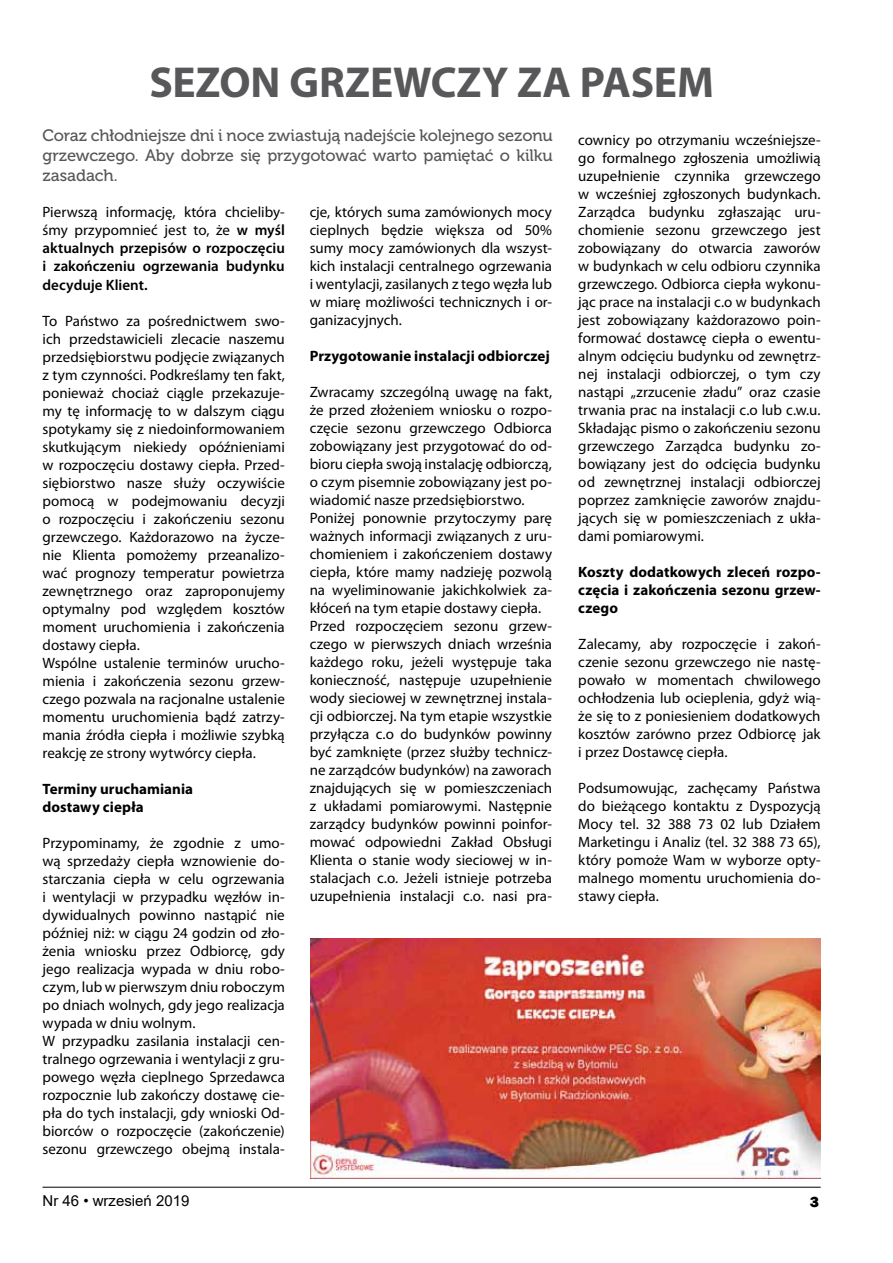
<style>
.page{position:relative;width:893px;height:1263px;background:#fff}
.page>*{position:absolute;margin:0;border:0;box-sizing:border-box;transform-origin:0 0}
.t1{font:700 43.5px "Myriad Pro";letter-spacing:-.005em;color:#58585a}
.t2{font:16.5px/19.8px "Museo 500";letter-spacing:-.015em;color:#58585a;text-align:justify}
.t3{font:15px/18px "Myriad Pro";color:#000;text-align:justify}
.t4{font:600 15px/18px "Myriad Pro";color:#000;text-align:justify}
.t5{font:700 15px/18px "Myriad Pro";letter-spacing:.005em;color:#000}
.t6{font:15px "Arial";color:#000}
.t7{font:800 15px "Frankfurt Gothic";color:#000}
.s1{font-weight:400}
</style>
<div class="page">
<hr style="left:43px;top:1187px;width:778px;height:1px;background:#000">
<img style="left:310px;top:938px;width:510px;height:240px">
<h1 class="t1" style="left:149px;top:54px;width:562px">Sezon grzewczy za pasem</h1>
<p class="t2" style="left:43px;top:126px;width:512px">Coraz chłodniejsze dni i noce zwiastują nadejście kolejnego sezonu grzewczego. Aby dobrze się przygotować warto pamiętać o kilku zasadach.</p>
<p class="t4" style="left:43px;top:203px;width:244px"><span class="s1">Pierwszą informację, która chcieliby&shy;śmy przypomnieć jest to, że</span> w myśl aktualnych przepisów o rozpoczęciu i zakończeniu ogrzewania budynku decyduje Klient.</p>
<p class="t3" style="left:43px;top:311px;width:244px;text-align:left">To Państwo za pośrednictwem swo&shy;ich przedstawicieli zlecacie naszemu przedsiębiorstwu podjęcie związanych z tym czynności. Podkreślamy ten fakt, ponieważ chociaż ciągle przekazuje&shy;my tę informację to w dalszym ciągu spotykamy się z niedoinformowaniem skutkującym niekiedy opóźnieniami w rozpoczęciu dostawy ciepła. Przed&shy;siębiorstwo nasze służy oczywiście pomocą w podejmowaniu decyzji o rozpoczęciu i zakończeniu sezonu grzewczego. Każdorazowo na życze&shy;nie Klienta pomożemy przeanalizo&shy;wać prognozy temperatur powietrza zewnętrznego oraz zaproponujemy optymalny pod względem kosztów moment uruchomienia i zakończenia dostawy ciepła.<br>Wspólne ustalenie terminów urucho&shy;mienia i zakończenia sezonu grzew&shy;czego pozwala na racjonalne ustalenie momentu uruchomienia bądź zatrzy&shy;mania źródła ciepła i możliwie szybką reakcję ze strony wytwórcy ciepła.</p>
<p class="t5" style="left:43px;top:779px;width:152px">Terminy uruchamiania dostawy ciepła</p>
<p class="t3" style="left:43px;top:833px;width:244px;text-align:left">Przypominamy, że zgodnie z umo&shy;wą sprzedaży ciepła wznowienie do&shy;starczania ciepła w celu ogrzewania i wentylacji w przypadku węzłów in&shy;dywidualnych powinno nastąpić nie później niż: w ciągu 24 godzin od zło&shy;żenia wniosku przez Odbiorcę, gdy jego realizacja wypada w dniu robo&shy;czym, lub w pierwszym dniu roboczym po dniach wolnych, gdy jego realizacja wypada w dniu wolnym.<br>W przypadku zasilania instalacji cen&shy;tralnego ogrzewania i wentylacji z gru&shy;powego węzła cieplnego Sprzedawca rozpocznie lub zakończy dostawę cie&shy;pła do tych instalacji, gdy wnioski Od&shy;biorców o rozpoczęcie (zakończenie) sezonu grzewczego obejmą instala-</p>
<p class="t3" style="left:310px;top:202px;width:244px">cje, których suma zamówionych mocy cieplnych będzie większa od 50% sumy mocy zamówionych dla wszyst&shy;kich instalacji centralnego ogrzewania i wentylacji, zasilanych z tego węzła lub w miarę możliwości technicznych i or&shy;ganizacyjnych.</p>
<p class="t5" style="left:310px;top:346px;width:242px">Przygotowanie instalacji odbiorczej</p>
<p class="t3" style="left:310px;top:382px;width:244px;text-align:left">Zwracamy szczególną uwagę na fakt, że przed złożeniem wniosku o rozpo&shy;częcie sezonu grzewczego Odbiorca zobowiązany jest przygotować do od&shy;bioru ciepła swoją instalację odbiorczą, o czym pisemnie zobowiązany jest po&shy;wiadomić nasze przedsiębiorstwo.<br>Poniżej ponownie przytoczymy parę ważnych informacji związanych z uru&shy;chomieniem i zakończeniem dostawy ciepła, które mamy nadzieję pozwolą na wyeliminowanie jakichkolwiek za&shy;kłóceń na tym etapie dostawy ciepła.<br>Przed rozpoczęciem sezonu grzew&shy;czego w pierwszych dniach września każdego roku, jeżeli występuje taka konieczność, następuje uzupełnienie wody sieciowej w zewnętrznej instala&shy;cji odbiorczej. Na tym etapie wszystkie przyłącza c.o do budynków powinny być zamknięte (przez służby technicz&shy;ne zarządców budynków) na zaworach znajdujących się w pomieszczeniach z układami pomiarowymi. Następnie zarządcy budynków powinni poinfor&shy;mować odpowiedni Zakład Obsługi Klienta o stanie wody sieciowej w in&shy;stalacjach c.o. Jeżeli istnieje potrzeba uzupełnienia instalacji c.o. nasi pra-</p>
<p class="t3" style="left:578px;top:131px;width:244px">cownicy po otrzymaniu wcześniejsze&shy;go formalnego zgłoszenia umożliwią uzupełnienie czynnika grzewczego w wcześniej zgłoszonych budynkach.<br>Zarządca budynku zgłaszając uru&shy;chomienie sezonu grzewczego jest zobowiązany do otwarcia zaworów w budynkach w celu odbioru czynnika grzewczego. Odbiorca ciepła wykonu&shy;jąc prace na instalacji c.o w budynkach jest zobowiązany każdorazowo poin&shy;formować dostawcę ciepła o ewentu&shy;alnym odcięciu budynku od zewnętrz&shy;nej instalacji odbiorczej, o tym czy nastąpi „zrzucenie zładu” oraz czasie trwania prac na instalacji c.o lub c.w.u.<br>Składając pismo o zakończeniu sezonu grzewczego Zarządca budynku zo&shy;bowiązany jest do odcięcia budynku od zewnętrznej instalacji odbiorczej poprzez zamknięcie zaworów znajdu&shy;jących się w pomieszczeniach z ukła&shy;dami pomiarowymi.</p>
<p class="t5" style="left:578px;top:563px;width:244px;text-align:justify">Koszty dodatkowych zleceń rozpo&shy;częcia i zakończenia sezonu grzew&shy;czego</p>
<p class="t3" style="left:578px;top:635px;width:244px">Zalecamy, aby rozpoczęcie i zakoń&shy;czenie sezonu grzewczego nie nastę&shy;powało w momentach chwilowego ochłodzenia lub ocieplenia, gdyż wią&shy;że się to z poniesieniem dodatkowych kosztów zarówno przez Odbiorcę jak i przez Dostawcę ciepła.</p>
<p class="t3" style="left:578px;top:779px;width:244px">Podsumowując, zachęcamy Państwa do bieżącego kontaktu z Dyspozycją Mocy tel. 32 388 73 02 lub Działem Marketingu i Analiz (tel. 32 388 73 65), który pomoże Wam w wyborze opty&shy;malnego momentu uruchomienia do&shy;stawy ciepła.</p>
<p class="t6" style="left:43px;top:1190px;width:148px">Nr 46 • wrzesień 2019</p>
<p class="t7" style="left:810px;top:1193px;width:10px">3</p>
</div>
